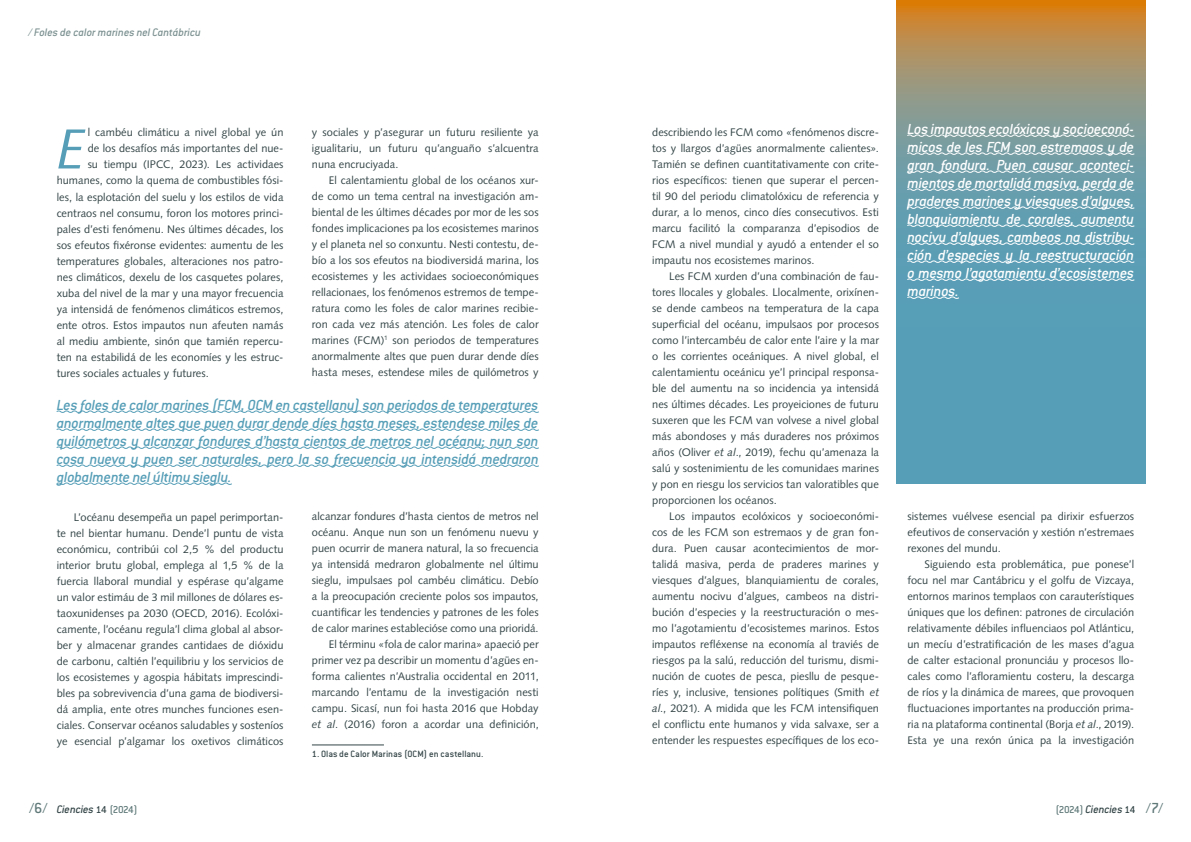
<style>
.page{position:relative;width:1191px;height:842px;background:#fff}
.page>*{position:absolute;margin:0;border:0;box-sizing:border-box;transform-origin:0 0}
.t1{font:italic 56.3px "Syntax LT Std";color:#569eb7}
.t2{font:italic 500 16px/18px "Conduit ITC Std";letter-spacing:-.015em;color:#fff;text-align:justify}
.t3{font:italic 500 16px/18px "Conduit ITC Std";letter-spacing:-.015em;color:#569eb7;text-align:justify}
.t4{font:italic 500 12px "Conduit ITC Std";letter-spacing:-.01em;color:#344547}
.t5{font:italic 500 12px "Conduit ITC Std";letter-spacing:-.005em;color:#7d9191}
.t6{font:11px/16px "Syntax LT Std";color:#344547;text-align:justify}
.t7{font:500 10px "Conduit ITC Std";letter-spacing:.005em;color:#344547}
.s1{font-style:italic}
.s2{font-style:normal;font-size:16px;color:#607979}
.s3{font-style:normal;font-size:11px}
.s4{font-style:normal;font-size:11px;color:#607979}
</style>
<div class="page">
<svg style="left:896px;top:0;width:249px;height:483px;background:#739a9c"></svg>
<hr style="left:312px;top:744px;width:72px;height:1px;background:#344547">
<svg style="left:56px;top:410px;width:483px;height:3px"></svg>
<svg style="left:56px;top:428px;width:483px;height:3px"></svg>
<svg style="left:56px;top:446px;width:483px;height:3px"></svg>
<svg style="left:56px;top:464px;width:483px;height:3px"></svg>
<svg style="left:56px;top:482px;width:176px;height:3px"></svg>
<svg style="left:906px;top:134px;width:229px;height:3px"></svg>
<svg style="left:906px;top:152px;width:229px;height:3px"></svg>
<svg style="left:906px;top:170px;width:229px;height:3px"></svg>
<svg style="left:906px;top:188px;width:229px;height:3px"></svg>
<svg style="left:906px;top:206px;width:229px;height:3px"></svg>
<svg style="left:906px;top:224px;width:229px;height:3px"></svg>
<svg style="left:906px;top:242px;width:229px;height:3px"></svg>
<svg style="left:906px;top:260px;width:229px;height:3px"></svg>
<svg style="left:906px;top:278px;width:229px;height:3px"></svg>
<svg style="left:906px;top:296px;width:53px;height:3px"></svg>
<p class="t5" style="left:28px;top:25px;width:174px">/ Foles de calor marines nel Cantábricu</p>
<h1 class="t1" style="left:57px;top:116px;width:30px">E</h1>
<p class="t6" style="left:88px;top:125px;width:197px">l cambéu climáticu a nivel global ye ún</p>
<p class="t6" style="left:88px;top:141px;width:197px">de los desafíos más importantes del nue-</p>
<p class="t6" style="left:88px;top:157px;width:197px">su tiempu (IPCC, 2023). Les actividaes</p>
<p class="t6" style="left:57px;top:173px;width:228px">humanes, como la quema de combustibles fósi-</p>
<p class="t6" style="left:57px;top:189px;width:228px">les, la esplotación del suelu y los estilos de vida</p>
<p class="t6" style="left:57px;top:205px;width:228px">centraos nel consumu, foron los motores princi-</p>
<p class="t6" style="left:57px;top:221px;width:228px">pales d’esti fenómenu. Nes últimes décades, los</p>
<p class="t6" style="left:57px;top:237px;width:228px">sos efeutos fixéronse evidentes: aumentu de les</p>
<p class="t6" style="left:57px;top:253px;width:228px">temperatures globales, alteraciones nos patro-</p>
<p class="t6" style="left:57px;top:269px;width:228px">nes climáticos, dexelu de los casquetes polares,</p>
<p class="t6" style="left:57px;top:285px;width:228px">xuba del nivel de la mar y una mayor frecuencia</p>
<p class="t6" style="left:57px;top:301px;width:228px">ya intensidá de fenómenos climáticos estremos,</p>
<p class="t6" style="left:57px;top:317px;width:228px">ente otros. Estos impautos nun afeuten namás</p>
<p class="t6" style="left:57px;top:333px;width:228px">al mediu ambiente, sinón que tamién repercu-</p>
<p class="t6" style="left:57px;top:349px;width:228px">ten na estabilidá de les economíes y les estruc-</p>
<p class="t6" style="left:57px;top:365px;width:154px">tures sociales actuales y futures.</p>
<p class="t6" style="left:312px;top:124px;width:228px">y sociales y p’asegurar un futuru resiliente ya igualitariu, un futuru qu’anguaño s’alcuentra nuna encruciyada.</p>
<p class="t6" style="left:312px;top:172px;width:228px;text-indent:17px">El calentamientu global de los océanos xur&shy;de como un tema central na investigación am&shy;biental de les últimes décades por mor de les sos fondes implicaciones pa los ecosistemes marinos y el planeta nel so conxuntu. Nesti contestu, de&shy;bío a los sos efeutos na biodiversidá marina, los ecosistemes y les actividaes socioeconómiques rellacionaes, los fenómenos estremos de tempe&shy;ratura como les foles de calor marines recibie&shy;ron cada vez más atención. Les foles de calor marines (FCM)<sup>1</sup> son periodos de temperatures anormalmente altes que puen durar dende díes hasta meses, estendese miles de quilómetros y</p>
<p class="t3" style="left:57px;top:395px;width:483px">Les foles de calor marines (FCM, OCM en castellanu) son periodos de temperatures anormalmente altes que puen durar dende díes hasta meses, estendese miles de quilómetros y alcanzar fondures d’hasta cientos de metros nel océanu; nun son cosa nueva y puen ser naturales, pero la so frecuencia ya intensidá medraron globalmente nel últimu sieglu.</p>
<p class="t6" style="left:57px;top:509px;width:228px;text-indent:17px">L’océanu desempeña un papel perimportan&shy;te nel bientar humanu. Dende’l puntu de vista económicu, contribúi col 2,5 % del productu interior brutu global, emplega al 1,5 % de la fuercia llaboral mundial y espérase qu’algame un valor estimáu de 3 mil millones de dólares es&shy;taoxunidenses pa 2030 (OECD, 2016). Ecolóxi&shy;camente, l’océanu regula’l clima global al absor&shy;ber y almacenar grandes cantidaes de dióxidu de carbonu, caltién l’equilibriu y los servicios de los ecosistemes y agospia hábitats imprescindi&shy;bles pa sobrevivencia d’una gama de biodiversi&shy;dá amplia, ente otres munches funciones esen&shy;ciales. Conservar océanos saludables y sosteníos ye esencial p’algamar los oxetivos climáticos</p>
<p class="t6" style="left:312px;top:508px;width:228px;text-align:right">alcanzar fondures d’hasta cientos de metros nel océanu. Anque nun son un fenómenu nuevu y puen ocurrir de manera natural, la so frecuencia ya intensidá medraron globalmente nel últimu sieglu, impulsaes pol cambéu climáticu. Debío a la preocupación creciente polos sos impautos, cuantificar les tendencies y patrones de les foles de calor marines establecióse como una prioridá.<br>El términu «fola de calor marina» apaeció per primer vez pa describir un momentu d’agües en&shy;forma calientes n’Australia occidental en 2011, marcando l’entamu de la investigación nesti campu. Sicasí, nun foi hasta 2016 que Hobday <span class="s1">et al</span>. (2016) foron a acordar una definición,</p>
<p class="t7" style="left:312px;top:748px;width:173px">1. Olas de Calor Marinas (OCM) en castellanu.</p>
<p class="t2" style="left:907px;top:119px;width:228px">Los impautos ecolóxicos y socioeconó&shy;micos de les FCM son estremaos y de gran fondura. Puen causar aconteci&shy;mientos de mortalidá masiva, perda de praderes marines y viesques d’algues, blanquiamientu de corales, aumentu nocivu d’algues, cambeos na distribu&shy;ción d’especies y la reestructuración o mesmo l’agotamientu d’ecosistemes marinos.</p>
<p class="t6" style="left:652px;top:124px;width:228px">describiendo les FCM como «fenómenos discre&shy;tos y llargos d’agües anormalmente calientes».<br>Tamién se definen cuantitativamente con crite&shy;rios específicos: tienen que superar el percen&shy;til 90 del periodu climatolóxicu de referencia y durar, a lo menos, cinco díes consecutivos. Esti marcu facilitó la comparanza d’episodios de FCM a nivel mundial y ayudó a entender el so impautu nos ecosistemes marinos.</p>
<p class="t6" style="left:652px;top:268px;width:228px;text-indent:17px">Les FCM xurden d’una combinación de fau&shy;tores llocales y globales. Llocalmente, orixínen&shy;se dende cambeos na temperatura de la capa superficial del océanu, impulsaos por procesos como l’intercambéu de calor ente l’aire y la mar o les corrientes oceániques. A nivel global, el calentamientu oceánicu ye’l principal responsa&shy;ble del aumentu na so incidencia ya intensidá nes últimes décades. Les proyeiciones de futuru suxeren que les FCM van volvese a nivel global más abondoses y más duraderes nos próximos años (Oliver <span class="s1">et al</span>., 2019), fechu qu’amenaza la salú y sostenimientu de les comunidaes marines y pon en riesgu los servicios tan valoratibles que proporcionen los océanos.</p>
<p class="t6" style="left:652px;top:508px;width:228px;text-indent:17px">Los impautos ecolóxicos y socioeconómi&shy;cos de les FCM son estremaos y de gran fon&shy;dura. Puen causar acontecimientos de mor&shy;talidá masiva, perda de praderes marines y viesques d’algues, blanquiamientu de corales, aumentu nocivu d’algues, cambeos na distri&shy;bución d’especies y la reestructuración o mes&shy;mo l’agotamientu d’ecosistemes marinos. Estos impautos refléxense na economía al traviés de riesgos pa la salú, reducción del turismu, dismi&shy;nución de cuotes de pesca, piesllu de pesque&shy;ríes y, inclusive, tensiones polítiques (Smith <span class="s1">et al</span>., 2021). A midida que les FCM intensifiquen el conflictu ente humanos y vida salvaxe, ser a entender les respuestes específiques de los eco-</p>
<p class="t6" style="left:907px;top:508px;width:228px">sistemes vuélvese esencial pa dirixir esfuerzos efeutivos de conservación y xestión n’estremaes rexones del mundu.</p>
<p class="t6" style="left:907px;top:556px;width:228px;text-indent:17px">Siguiendo esta problemática, pue ponese’l focu nel mar Cantábricu y el golfu de Vizcaya, entornos marinos templaos con carauterístiques úniques que los definen: patrones de circulación relativamente débiles influenciaos pol Atlánticu, un mecíu d’estratificación de les mases d’agua de calter estacional pronunciáu y procesos llo&shy;cales como l’afloramientu costeru, la descarga de ríos y la dinámica de marees, que provoquen fluctuaciones importantes na producción prima&shy;ria na plataforma continental (Borja <span class="s1">et al</span>., 2019).<br>Esta ye una rexón única pa la investigación</p>
<p class="t4" style="left:29px;top:802px;width:110px"><span class="s2">/6/</span> Ciencies <span class="s3">14</span> <span class="s4">(2024)</span></p>
<p class="t4" style="left:1055px;top:802px;width:109px"><span class="s4">(2024)</span> Ciencies <span class="s3">14</span> <span class="s2">/7/</span></p>
</div>
